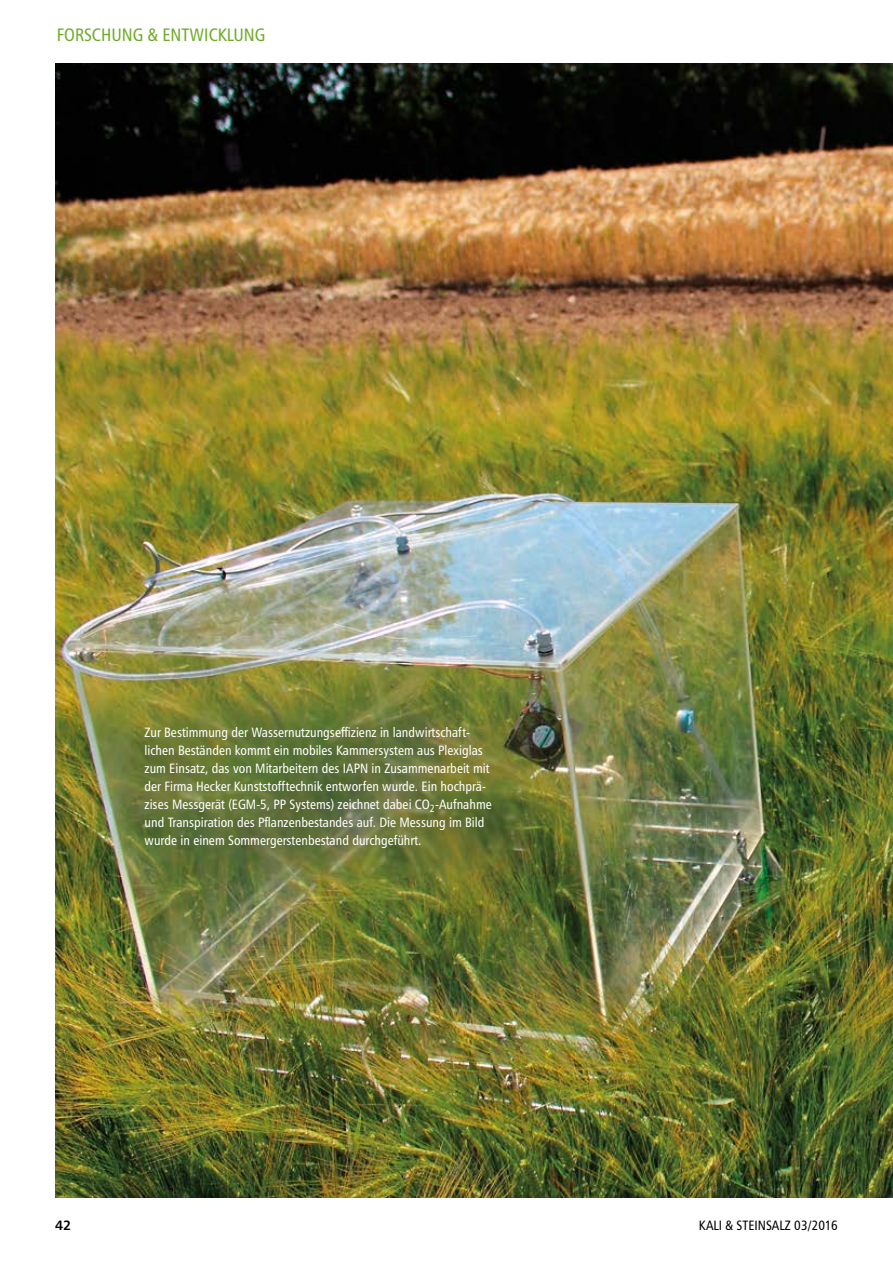
<style>
.page{position:relative;width:893px;height:1263px;background:#fff}
.page>*{position:absolute;margin:0;border:0;box-sizing:border-box;transform-origin:0 0}
.t1{font:18px "Humanist 777 BT Roman Condensed B";color:#6eab28}
.t2{font:13.5px/18px "Humanist 777 BT Roman Condensed B";color:#fff}
.t3{font:13.5px "Humanist 777 BT Roman Condensed B";color:#000}
.t4{font:13.5px "Humanist 777 BT Bold B";color:#000}
</style>
<div class="page">
<img style="left:55px;top:63px;width:838px;height:1134px">
<h1 class="t1" style="left:57px;top:24px;width:210px">Forschung &amp; Entwicklung</h1>
<p class="t2" style="left:145px;top:723px;width:349px">Zur Bestimmung der Wassernutzungseffizienz in landwirtschaft&shy;lichen Beständen kommt ein mobiles Kammersystem aus Plexiglas zum Einsatz, das von Mitarbeitern des IAPN in Zusammenarbeit mit der Firma Hecker Kunststofftechnik entworfen wurde. Ein hochprä&shy;zises Messgerät (EGM-5, PP Systems) zeichnet dabei CO<sub>2</sub>-Aufnahme und Transpiration des Pflanzenbestandes auf. Die Messung im Bild wurde in einem Sommergerstenbestand durchgeführt.</p>
<p class="t4" style="left:55px;top:1216px;width:18px">42</p>
<p class="t3" style="left:699px;top:1216px;width:140px">Kali &amp; Steinsalz 03/2016</p>
</div>
